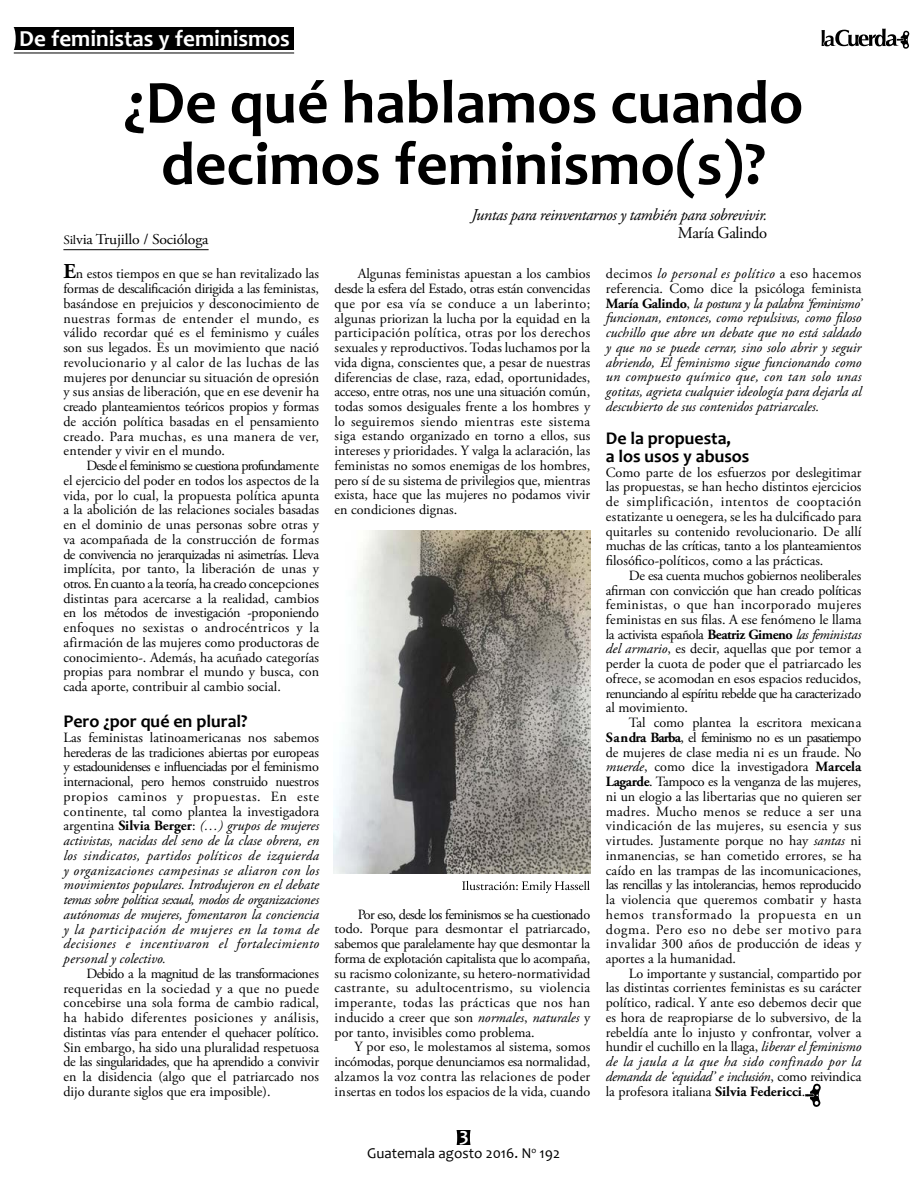
<style>
.page{position:relative;width:918px;height:1188px;background:#fff}
.page>*{position:absolute;margin:0;border:0;box-sizing:border-box;transform-origin:0 0}
.t1{font:700 61.5px/61.5px "Candara";color:#000;text-align:center}
.t2{font:700 23.1px "Candara";color:#fff}
.t3{font:700 19.5px "Candara";color:#fff}
.t4{font:700 18px/18px "Candara";color:#000}
.t5{font:italic 16.5px "Adobe Garamond Pro";letter-spacing:-.025em;color:#000}
.t6{font:16.5px "Adobe Garamond Pro";letter-spacing:-.025em;color:#000}
.t7{font:15px "Candara";color:#000}
.t8{font:15px "Adobe Garamond Pro";letter-spacing:-.01em;color:#000;scale:1.04 1}
.t9{font:14.1px/14.7px "Adobe Garamond Pro";color:#000;text-align:justify}
.t10{font:italic 14.1px/14.7px "Adobe Garamond Pro";color:#000;text-align:justify}
.s1{font-weight:700;font-size:21.15px}
.s2{font-style:normal}
.s3{font-weight:700;font-style:normal}
.s4{font-size:12.75px}
.s5{font-weight:700}
.s6{font-style:italic}
</style>
<div class="page">
<div style="left:13px;top:27px;width:281px;height:23px;background:#000"></div>
<div style="left:9px;top:26px;width:7px;height:25px;background:#fff;border-radius:50%"></div>
<hr style="left:63px;top:249px;width:146px;height:1px;background:#000">
<hr style="left:14px;top:53px;width:280px;height:1px;background:#000">
<svg style="left:822px;top:29px;width:88px;height:20px"></svg>
<div style="left:457px;top:1130px;width:14px;height:15px;background:#000"></div>
<svg style="left:470px;top:1130px;width:1px;height:15px"></svg>
<svg style="left:805px;top:1083px;width:16px;height:24px"></svg>
<img style="left:333px;top:530px;width:258px;height:343px">
<svg style="left:462px;top:881px;width:128px;height:12px"></svg>
<h2 class="t2" style="left:19px;top:24px;width:272px">De feministas y feminismos</h2>
<h1 class="t1" style="left:124px;top:71px;width:681px">¿De qué hablamos cuando decimos feminismo(s)?</h1>
<p class="t5" style="left:472px;top:205px;width:297px">Juntas para reinventarnos y también para sobrevivir.</p>
<p class="t6" style="left:678px;top:222px;width:91px">María Galindo</p>
<p class="t9" style="left:63px;top:267px;width:257px"><span class="s1">E</span>n estos tiempos en que se han revitalizado las formas de descalificación dirigida a las feministas, basándose en prejuicios y desconocimiento de nuestras formas de entender el mundo, es válido recordar qué es el feminismo y cuáles son sus legados. Es un movimiento que nació revolucionario y al calor de las luchas de las mujeres por denunciar su situación de opresión y sus ansias de liberación, que en ese devenir ha creado planteamientos teóricos propios y formas de acción política basadas en el pensamiento creado. Para muchas, es una manera de ver, entender y vivir en el mundo.</p>
<p class="t9" style="left:63px;top:459px;width:257px;text-indent:23px">Desde el feminismo se cuestiona profundamente el ejercicio del poder en todos los aspectos de la vida, por lo cual, la propuesta política apunta a la abolición de las relaciones sociales basadas en el dominio de unas personas sobre otras y va acompañada de la construcción de formas de convivencia no jerarquizadas ni asimetrías. Lleva implícita, por tanto, la liberación de unas y otros. En cuanto a la teoría, ha creado concepciones distintas para acercarse a la realidad, cambios en los métodos de investigación -proponiendo enfoques no sexistas o androcéntricos y la afirmación de las mujeres como productoras de conocimiento-. Además, ha acuñado categorías propias para nombrar el mundo y busca, con cada aporte, contribuir al cambio social.</p>
<p class="t4" style="left:63px;top:712px;width:186px">Pero ¿por qué en plural?</p>
<p class="t10" style="left:63px;top:731px;width:257px"><span class="s2">Las feministas latinoamericanas nos sabemos herederas de las tradiciones abiertas por europeas y estadounidenses e influenciadas por el feminismo internacional, pero hemos construido nuestros propios caminos y propuestas. En este continente, tal como plantea la investigadora argentina</span> <span class="s3">Silvia Berger</span><span class="s2">:</span> (…) grupos de mujeres activistas, nacidas del seno de la clase obrera, en los sindicatos, partidos políticos de izquierda y organizaciones campesinas se aliaron con los movimientos populares. Introdujeron en el debate temas sobre política sexual, modos de organizaciones autónomas de mujeres, fomentaron la conciencia y la participación de mujeres en la toma de decisiones e incentivaron el fortalecimiento personal y colectivo.</p>
<p class="t9" style="left:63px;top:967px;width:257px;text-indent:23px">Debido a la magnitud de las transformaciones requeridas en la sociedad y a que no puede concebirse una sola forma de cambio radical, ha habido diferentes posiciones y análisis, distintas vías para entender el quehacer político.<br>Sin embargo, ha sido una pluralidad respetuosa de las singularidades, que ha aprendido a convivir en la disidencia (algo que el patriarcado nos dijo durante siglos que era imposible).</p>
<p class="t8" style="left:63px;top:230px;width:141px"><span class="s4">Sil</span>via Trujillo / Socióloga</p>
<p class="t10" style="left:606px;top:267px;width:257px"><span class="s2">decimos</span> lo personal es político <span class="s2">a eso hacemos referencia. Como dice la psicóloga feminista </span><span class="s3">María Galindo</span><span class="s2">,</span> la postura y la palabra ‘feminismo’ funcionan, entonces, como repulsivas, como filoso cuchillo que abre un debate que no está saldado y que no se puede cerrar, sino solo abrir y seguir abriendo, El feminismo sigue funcionando como un compuesto químico que, con tan solo unas gotitas, agrieta cualquier ideología para dejarla al descubierto de sus contenidos patriarcales.</p>
<p class="t4" style="left:606px;top:429px;width:145px">De la propuesta,<br>a los usos y abusos</p>
<p class="t9" style="left:606px;top:465px;width:257px">Como parte de los esfuerzos por deslegitimar las propuestas, se han hecho distintos ejercicios de simplificación, intentos de cooptación estatizante u oenegera, se les ha dulcificado para quitarles su contenido revolucionario. De allí muchas de las críticas, tanto a los planteamientos filosófico-políticos, como a las prácticas.</p>
<p class="t9" style="left:606px;top:568px;width:257px;text-indent:23px">De esa cuenta muchos gobiernos neoliberales afirman con convicción que han creado políticas feministas, o que han incorporado mujeres feministas en sus filas. A ese fenómeno le llama la activista española <span class="s5">Beatriz Gimeno</span> <span class="s6">las feministas del armario</span>, es decir, aquellas que por temor a perder la cuota de poder que el patriarcado les ofrece, se acomodan en esos espacios reducidos, renunciando al espíritu rebelde que ha caracterizado al movimiento.</p>
<p class="t9" style="left:606px;top:716px;width:257px;text-indent:23px">Tal como plantea la escritora mexicana <span class="s5">Sandra Barba</span>, el feminismo no es un pasatiempo de mujeres de clase media ni es un fraude. No <span class="s6">muerde</span>, como dice la investigadora <span class="s5">Marcela Lagarde</span>. Tampoco es la venganza de las mujeres, ni un elogio a las libertarias que no quieren ser madres. Mucho menos se reduce a ser una vindicación de las mujeres, su esencia y sus virtudes. Justamente porque no hay <span class="s6">santas</span> ni inmanencias, se han cometido errores, se ha caído en las trampas de las incomunicaciones, las rencillas y las intolerancias, hemos reproducido la violencia que queremos combatir y hasta hemos transformado la propuesta en un dogma. Pero eso no debe ser motivo para invalidar 300 años de producción de ideas y aportes a la humanidad.</p>
<p class="t9" style="left:606px;top:966px;width:257px;text-indent:23px">Lo importante y sustancial, compartido por las distintas corrientes feministas es su carácter político, radical. Y ante eso debemos decir que es hora de reapropiarse de lo subversivo, de la rebeldía ante lo injusto y confrontar, volver a hundir el cuchillo en la llaga, <span class="s6">liberar el feminismo de la jaula a la que ha sido confinado por la demanda de ‘equidad’ e inclusión</span>, como reivindica la profesora italiana <span class="s5">Silvia Federicci</span>.</p>
<p class="t9" style="left:335px;top:267px;width:257px;text-indent:23px">Algunas feministas apuestan a los cambios desde la esfera del Estado, otras están convencidas que por esa vía se conduce a un laberinto; algunas priorizan la lucha por la equidad en la participación política, otras por los derechos sexuales y reproductivos. Todas luchamos por la vida digna, conscientes que, a pesar de nuestras diferencias de clase, raza, edad, oportunidades, acceso, entre otras, nos une una situación común, todas somos desiguales frente a los hombres y lo seguiremos siendo mientras este sistema siga estando organizado en torno a ellos, sus intereses y prioridades. Y valga la aclaración, las feministas no somos enemigas de los hombres, pero sí de su sistema de privilegios que, mientras exista, hace que las mujeres no podamos vivir en condiciones dignas.</p>
<p class="t9" style="left:335px;top:907px;width:257px;text-indent:23px">Por eso, desde los feminismos se ha cuestionado todo. Porque para desmontar el patriarcado, sabemos que paralelamente hay que desmontar la forma de explotación capitalista que lo acompaña, su racismo colonizante, su hetero-normatividad castrante, su adultocentrismo, su violencia imperante, todas las prácticas que nos han inducido a creer que son <span class="s6">normales</span>, <span class="s6">naturales</span> y por tanto, invisibles como problema.</p>
<p class="t9" style="left:335px;top:1040px;width:257px;text-indent:20px">Y por eso, le molestamos al sistema, somos incómodas, porque denunciamos esa normalidad, alzamos la voz contra las relaciones de poder insertas en todos los espacios de la vida, cuando</p>
<h3 class="t3" style="left:459px;top:1122px;width:11px">3</h3>
<p class="t7" style="left:367px;top:1144px;width:194px">Guatemala agosto 2016. N<sup>o</sup> 192</p>
</div>
